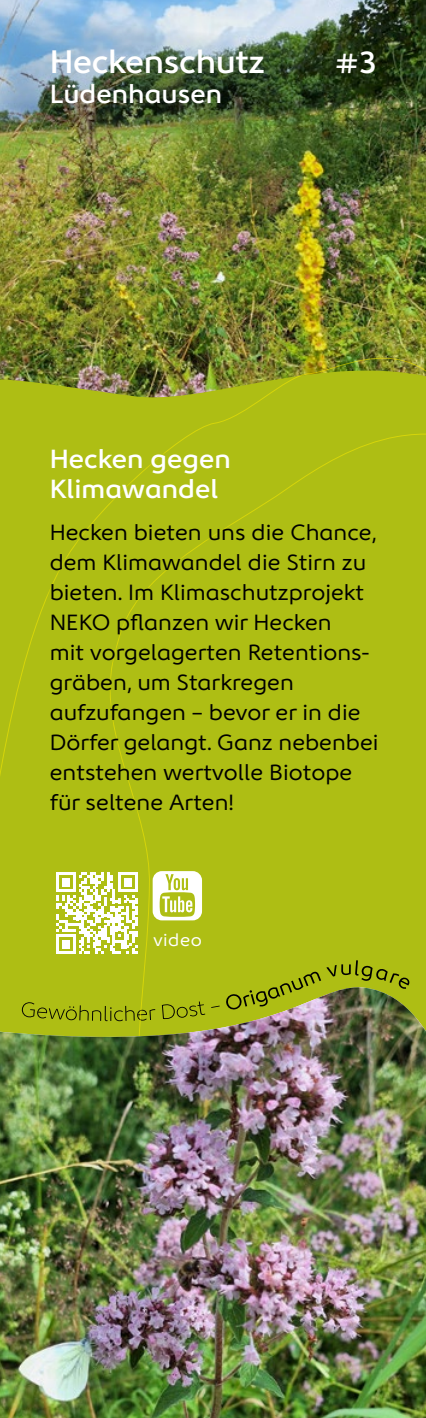
<style>
.page{position:relative;width:426px;height:1418px;background:#fff}
.page>*{position:absolute;margin:0;border:0;box-sizing:border-box;transform-origin:0 0}
.t1{font:600 32.5px "Neio Bunola";letter-spacing:-.01em;color:#fff}
.t2{font:600 26.25px/30px "Neio Bunola";color:#fff}
.t3{font:22px/30px "Neio Bunola";color:#000}
.t4{font:17.5px "Neio Bunola";letter-spacing:.035em;color:#fff}
</style>
<div class="page">
<img style="left:0;top:0;width:425px;height:964px">
<img style="left:0;top:964px;width:425px;height:453px">
<img style="left:0;top:987px;width:425px;height:58px">
<div style="left:45px;top:444px;width:336px;height:372px;background:#aebe14"></div>
<svg style="left:56px;top:872px;width:82px;height:81px"></svg>
<div style="left:152px;top:871px;width:50px;height:49px;background:#aebe14"></div>
<h1 class="t1" style="left:50px;top:40px;width:216px">Heckenschutz</h1>
<p class="t2" style="left:50px;top:80px;width:174px">Lüdenhausen</p>
<h1 class="t1" style="left:334px;top:40px;width:44px">#3</h1>
<p class="t2" style="left:50px;top:444px;width:182px">Hecken gegen<br>Klimawandel</p>
<p class="t3" style="left:50px;top:518px;width:330px">Hecken bieten uns die Chance, dem Klimawandel die Stirn zu bieten. Im Klimaschutzprojekt<br>NEKO pflanzen wir Hecken<br>mit vorgelagerten Retentions&shy;gräben, um Starkregen aufzufangen – bevor er in die<br>Dörfer gelangt. Ganz nebenbei entstehen wertvolle Biotope für seltene Arten!</p>
<p class="t4" style="left:153px;top:928px;width:50px">video</p>
</div>
